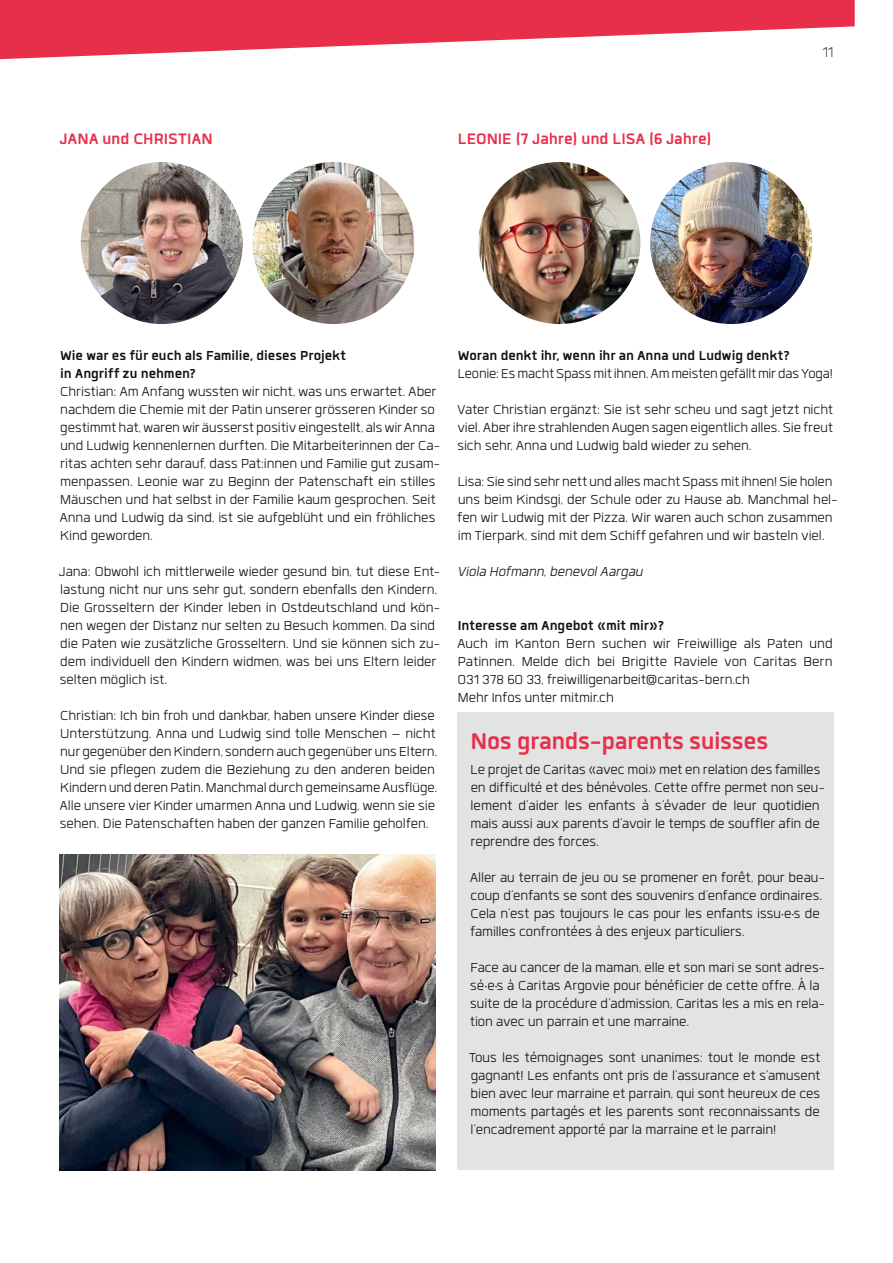
<style>
.page{position:relative;width:893px;height:1263px;background:#fff}
.page>*{position:absolute;margin:0;border:0;box-sizing:border-box;transform-origin:0 0}
.t1{font:700 31.5px "Quan";letter-spacing:-.015em;color:#e82f49}
.t2{font:700 21px "Quan";color:#e82f49}
.t3{font:300 19.5px "Quan";color:#12120d}
.t4{font:300 18px/18px "Quan";color:#12120d}
.t5{font:700 18px/18px "Quan";letter-spacing:-.005em;color:#12120d}
.t6{font:italic 300 18px "Quan";color:#12120d}
.s1{font-size:12px}
</style>
<div class="page">
<svg style="left:0;top:0;width:855px;height:60px;fill:#e82f49"></svg>
<div style="left:457px;top:712px;width:376px;height:457px;background:#e2e3e3"></div>
<img style="left:60px;top:855px;width:376px;height:315px">
<img style="left:81px;top:162px;width:162px;height:162px;border-radius:81px">
<img style="left:253px;top:162px;width:162px;height:162px;border-radius:81px">
<img style="left:478px;top:162px;width:162px;height:162px;border-radius:81px">
<img style="left:650px;top:162px;width:162px;height:162px;border-radius:81px">
<p class="t2" style="left:60px;top:129px;width:155px">JANA und CHRISTIAN</p>
<p class="t2" style="left:458px;top:129px;width:255px">LEONIE (7 Jahre) und LISA (6 Jahre)</p>
<p class="t3" style="left:823px;top:43px;width:12px">11</p>
<p class="t5" style="left:60px;top:346px;width:287px">Wie war es für euch als Familie, dieses Projekt in Angriff zu nehmen?</p>
<p class="t4" style="left:60px;top:382px;width:382px">Christian: Am Anfang wussten wir nicht, was uns erwartet. Aber nachdem die Chemie mit der Patin unserer grösseren Kinder so gestimmt hat, waren wir äusserst positiv eingestellt, als wir Anna und Ludwig kennenlernen durften. Die Mitarbeiterinnen der Ca&shy;ritas achten sehr darauf, dass Pat:innen und Familie gut zusam&shy;menpassen. Leonie war zu Beginn der Patenschaft ein stilles Mäuschen und hat selbst in der Familie kaum gesprochen. Seit Anna und Ludwig da sind, ist sie aufgeblüht und ein fröhliches Kind geworden.</p>
<p class="t4" style="left:59px;top:562px;width:383px">Jana: Obwohl ich mittlerweile wieder gesund bin, tut diese Ent&shy;lastung nicht nur uns sehr gut, sondern ebenfalls den Kindern.<br>Die Grosseltern der Kinder leben in Ostdeutschland und kön&shy;nen wegen der Distanz nur selten zu Besuch kommen. Da sind die Paten wie zusätzliche Grosseltern. Und sie können sich zu&shy;dem individuell den Kindern widmen, was bei uns Eltern leider selten möglich ist.</p>
<p class="t4" style="left:60px;top:706px;width:379px">Christian: Ich bin froh und dankbar, haben unsere Kinder diese Unterstützung. Anna und Ludwig sind tolle Menschen – nicht nur gegenüber den Kindern, sondern auch gegenüber uns Eltern.<br>Und sie pflegen zudem die Beziehung zu den anderen beiden Kindern und deren Patin. Manchmal durch gemeinsame Ausflüge.<br>Alle unsere vier Kinder umarmen Anna und Ludwig, wenn sie sie sehen. Die Patenschaften haben der ganzen Familie geholfen.</p>
<p class="t5" style="left:458px;top:346px;width:334px">Woran denkt ihr, wenn ihr an Anna und Ludwig denkt?</p>
<p class="t4" style="left:457px;top:355px;width:377px;line-height:36px">Leonie: Es macht Spass mit ihnen. Am meisten gefällt mir das Yoga!<br>Vater Christian ergänzt: Sie ist sehr scheu und sagt jetzt nicht</p>
<p class="t4" style="left:457px;top:418px;width:377px">viel. Aber ihre strahlenden Augen sagen eigentlich alles. Sie freut sich sehr, Anna und Ludwig bald wieder zu sehen.</p>
<p class="t4" style="left:458px;top:472px;width:382px">Lisa: Sie sind sehr nett und alles macht Spass mit ihnen! Sie holen uns beim Kindsgi, der Schule oder zu Hause ab. Manchmal hel&shy;fen wir Ludwig mit der Pizza. Wir waren auch schon zusammen im Tierpark, sind mit dem Schiff gefahren und wir basteln viel.</p>
<p class="t6" style="left:457px;top:563px;width:190px">Viola Hofmann,benevolAargau</p>
<p class="t5" style="left:458px;top:616px;width:208px">Interesse am Angebot «mit mir»?</p>
<p class="t4" style="left:457px;top:634px;width:377px">Auch im Kanton Bern suchen wir Freiwillige als Paten und Patinnen. Melde dich bei Brigitte Raviele von Caritas Bern 031 378 60 33, freiwilligenarbeit@caritas-bern.ch<br>Mehr Infos unter mitmir.ch</p>
<h1 class="t1" style="left:470px;top:726px;width:299px">Nos grands-parents suisses</h1>
<p class="t4" style="left:471px;top:760px;width:356px">Le projet de Caritas «avec moi» met en relation des familles en difficulté et des bénévoles. Cette offre permet non seu&shy;lement d’aider les enfants à s’évader de leur quotidien mais aussi aux parents d’avoir le temps de souffler afin de reprendre des forces.</p>
<p class="t4" style="left:470px;top:868px;width:356px">Aller au terrain de jeu ou se promener en forêt, pour beau&shy;coup d’enfants se sont des souvenirs d’enfance ordinaires.<br>Cela n’est pas toujours le cas pour les enfants issu<span class="s1">·</span>e<span class="s1">·</span>s de familles confrontées à des enjeux particuliers.</p>
<p class="t4" style="left:470px;top:958px;width:357px">Face au cancer de la maman, elle et son mari se sont adres&shy;sé<span class="s1">·</span>e<span class="s1">·</span>s à Caritas Argovie pour bénéficier de cette offre. À la suite de la procédure d’admission, Caritas les a mis en rela&shy;tion avec un parrain et une marraine.</p>
<p class="t4" style="left:469px;top:1048px;width:353px;text-align:justify">Tous les témoignages sont unanimes: tout le monde est gagnant! Les enfants ont pris de l’assurance et s’amusent bien avec leur marraine et parrain, qui sont heureux de ces moments partagés et les parents sont reconnaissants de l’encadrement apporté par la marraine et le parrain!</p>
</div>
